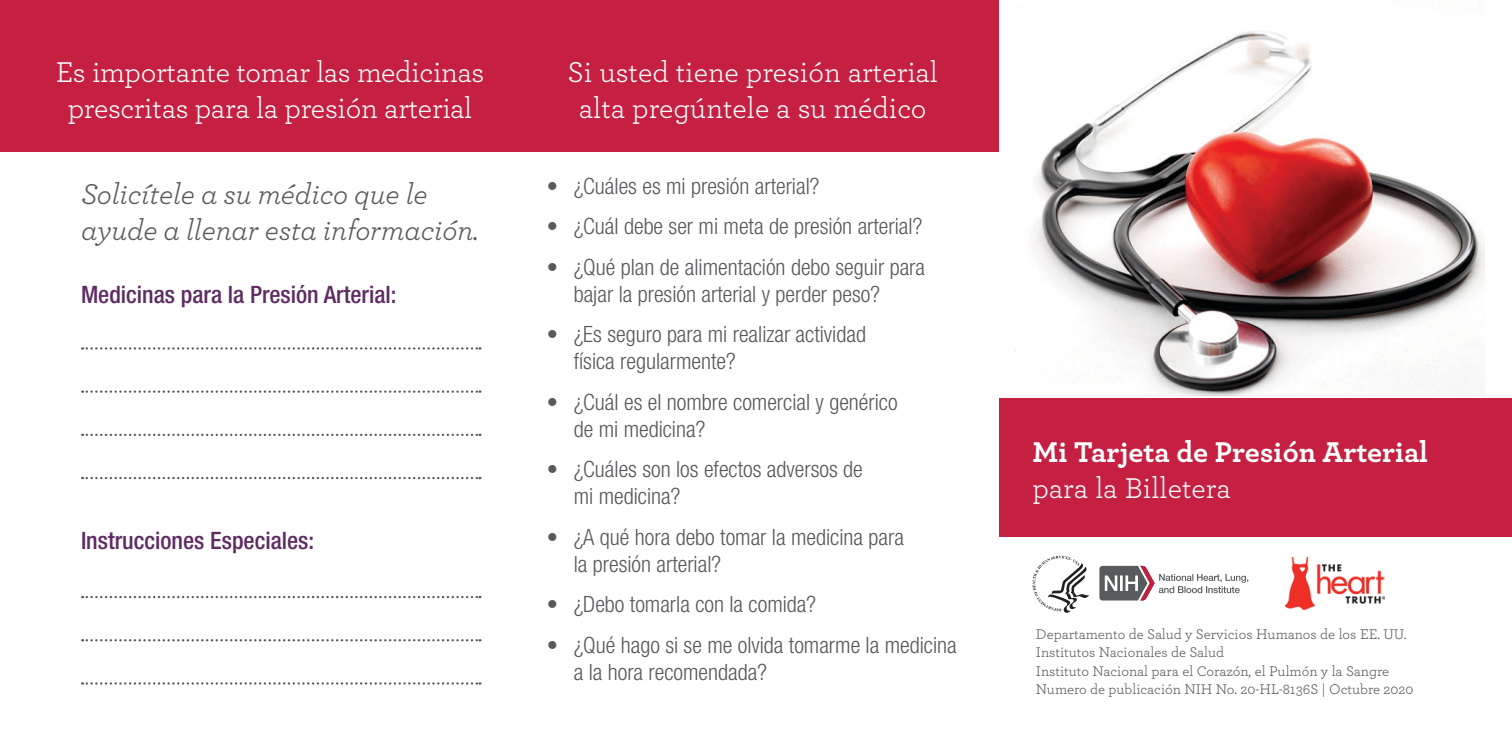
<style>
.page{position:relative;width:1512px;height:756px;background:#fff}
.page>*{position:absolute;margin:0;border:0;box-sizing:border-box;transform-origin:0 0}
.t1{font:30px/36px "Archer";letter-spacing:-.01em;color:#fff;text-align:center}
.t2{font:italic 30px/36px "Archer";letter-spacing:-.005em;color:#58595b}
.t3{font:700 30px "Archer";color:#fff}
.t4{font:500 condensed 24px "Helvetica Neue LT Std";color:#5e2b63}
.t5{font:300 condensed 22.5px/27px "Helvetica Neue LT Std";color:#58595b}
.t6{font:14.7px/18px "Archer";color:#58595b}
</style>
<div class="page">
<div style="left:0;top:0;width:513px;height:151px;background:#c51f41"></div>
<div style="left:513px;top:0;width:486px;height:151px;background:#c51f41"></div>
<svg style="left:1099px;top:566px;width:149px;height:35px"></svg>
<svg style="left:1032px;top:556px;width:57px;height:57px"></svg>
<img style="left:1286px;top:558px;width:98px;height:52px">
<img style="left:1014px;top:31px;width:471px;height:365px">
<div style="left:999px;top:398px;width:513px;height:138px;background:#c51f41"></div>
<svg style="left:82px;top:347px;width:398px;height:3px"></svg>
<svg style="left:82px;top:391px;width:398px;height:2px"></svg>
<svg style="left:82px;top:434px;width:398px;height:2px"></svg>
<svg style="left:82px;top:477px;width:398px;height:2px"></svg>
<svg style="left:82px;top:596px;width:398px;height:2px"></svg>
<svg style="left:82px;top:639px;width:398px;height:2px"></svg>
<svg style="left:82px;top:682px;width:398px;height:3px"></svg>
<h1 class="t1" style="left:56px;top:53px;width:430px">Es importante tomar las medicinas prescritas para la presión arterial</h1>
<h1 class="t2" style="left:81px;top:174px;width:399px">Solicítele a su médico que le ayude a llenar esta información.</h1>
<p class="t4" style="left:81px;top:280px;width:317px">Medicinas para la Presión Arterial:</p>
<p class="t4" style="left:81px;top:526px;width:235px">Instrucciones Especiales:</p>
<h1 class="t1" style="left:568px;top:53px;width:372px">Si usted tiene presión arterial alta pregúntele a su médico</h1>
<p class="t5" style="left:547px;top:172px;width:274px">• ¿Cuáles es mi presión arterial?</p>
<p class="t5" style="left:547px;top:213px;width:377px">• ¿Cuál debe ser mi meta de presión arterial?</p>
<p class="t5" style="left:574px;top:253px;width:353px;text-indent:-27px">• ¿Qué plan de alimentación debo seguir para bajar la presión arterial y perder peso?</p>
<p class="t5" style="left:574px;top:321px;width:294px;text-indent:-27px">• ¿Es seguro para mi realizar actividad física regularmente?</p>
<p class="t5" style="left:574px;top:388px;width:325px;text-indent:-27px">• ¿Cuál es el nombre comercial y genérico de mi medicina?</p>
<p class="t5" style="left:574px;top:456px;width:291px;text-indent:-27px">• ¿Cuáles son los efectos adversos de mi medicina?</p>
<p class="t5" style="left:574px;top:523px;width:332px;text-indent:-27px">• ¿A qué hora debo tomar la medicina para la presión arterial?</p>
<p class="t5" style="left:547px;top:591px;width:271px">• ¿Debo tomarla con la comida?</p>
<p class="t5" style="left:574px;top:631px;width:385px;text-indent:-27px">• ¿Qué hago si se me olvida tomarme la medicina a la hora recomendada?</p>
<h1 class="t3" style="left:1032px;top:428px;width:397px">Mi Tarjeta de Presión Arterial</h1>
<h1 class="t1" style="left:1032px;top:468px;width:200px">para la Billetera</h1>
<p class="t6" style="left:1036px;top:625px;width:379px">Departamento de Salud y Servicios Humanos de los EE. UU.<br>Institutos Nacionales de Salud<br>Instituto Nacional para el Corazón, el Pulmón y la Sangre Numero de publicación NIH No. 20-HL-8136S | Octubre 2020</p>
</div>
